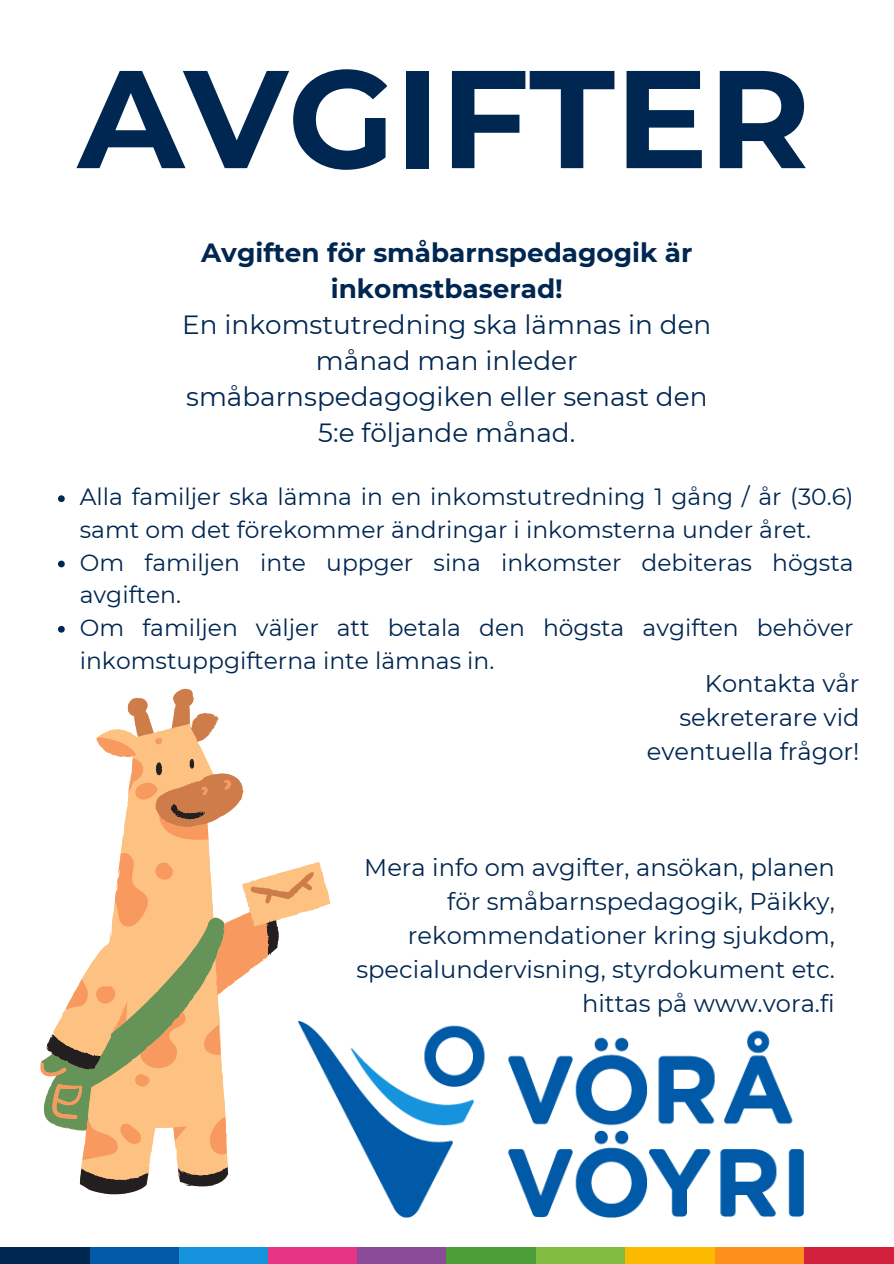
<style>
.page{position:relative;width:894px;height:1264px;background:#fff}
.page>*{position:absolute;margin:0;border:0;box-sizing:border-box;transform-origin:0 0}
.t1{font:700 138.75px "Montserrat";color:#002751}
.t2{font:26.25px/36px "Montserrat";color:#002751;text-align:center}
.t3{font:24.15px/33.8px "Montserrat";color:#002751;text-align:right}
.t4{font:23.4px/32.7px "Montserrat";color:#002751}
.s1{font-weight:700}
</style>
<div class="page">
<div style="left:267px;top:1246px;width:90px;height:17px;background:#e83583"></div>
<div style="left:357px;top:1246px;width:89px;height:17px;background:#8b4a97"></div>
<div style="left:446px;top:1246px;width:90px;height:17px;background:#4c9f38"></div>
<div style="left:536px;top:1246px;width:89px;height:17px;background:#80bd41"></div>
<div style="left:625px;top:1246px;width:89px;height:17px;background:#fbba00"></div>
<div style="left:714px;top:1246px;width:90px;height:17px;background:#ff8f1c"></div>
<div style="left:804px;top:1246px;width:89px;height:17px;background:#d2213c"></div>
<div style="left:178px;top:1246px;width:89px;height:17px;background:#1593dd"></div>
<div style="left:89px;top:1246px;width:90px;height:17px;background:#005aa8"></div>
<div style="left:0;top:1246px;width:89px;height:17px;background:#002752"></div>
<svg style="left:79px;top:729px;width:251px;height:465px"></svg>
<svg style="left:128px;top:689px;width:186px;height:214px"></svg>
<svg style="left:40px;top:737px;width:229px;height:422px"></svg>
<img style="left:298px;top:1021px;width:505px;height:196px">
<svg style="left:58px;top:495px;width:7px;height:7px"></svg>
<svg style="left:58px;top:560px;width:7px;height:7px"></svg>
<svg style="left:58px;top:626px;width:7px;height:6px"></svg>
<h2 class="t1" style="left:78px;top:34px;width:734px">AVGIFTER</h2>
<h2 class="t2" style="left:182px;top:234px;width:530px"><span class="s1">Avgiften för småbarnspedagogik är inkomstbaserad!<br></span>En inkomstutredning ska lämnas in den månad man inleder småbarnspedagogiken eller senast den<br>5:e följande månad.</h2>
<p class="t4" style="left:80px;top:480px;width:775px">Alla familjer ska lämna in en inkomstutredning 1 gång / år (30.6) samt om det förekommer ändringar i inkomsterna under året.</p>
<p class="t4" style="left:80px;top:546px;width:775px">Om familjen inte uppger sina inkomster debiteras högsta avgiften.</p>
<p class="t4" style="left:80px;top:611px;width:775px">Om familjen väljer att betala den högsta avgiften behöver inkomstuppgifterna inte lämnas in.</p>
<p class="t3" style="left:646px;top:666px;width:214px">Kontakta vår sekreterare vid eventuella frågor!</p>
<h2 class="t3" style="left:356px;top:851px;width:479px">Mera info om avgifter, ansökan, planen för småbarnspedagogik, Päikky, rekommendationer kring sjukdom, specialundervisning, styrdokument etc. hittas på www.vora.fi</h2>
</div>
